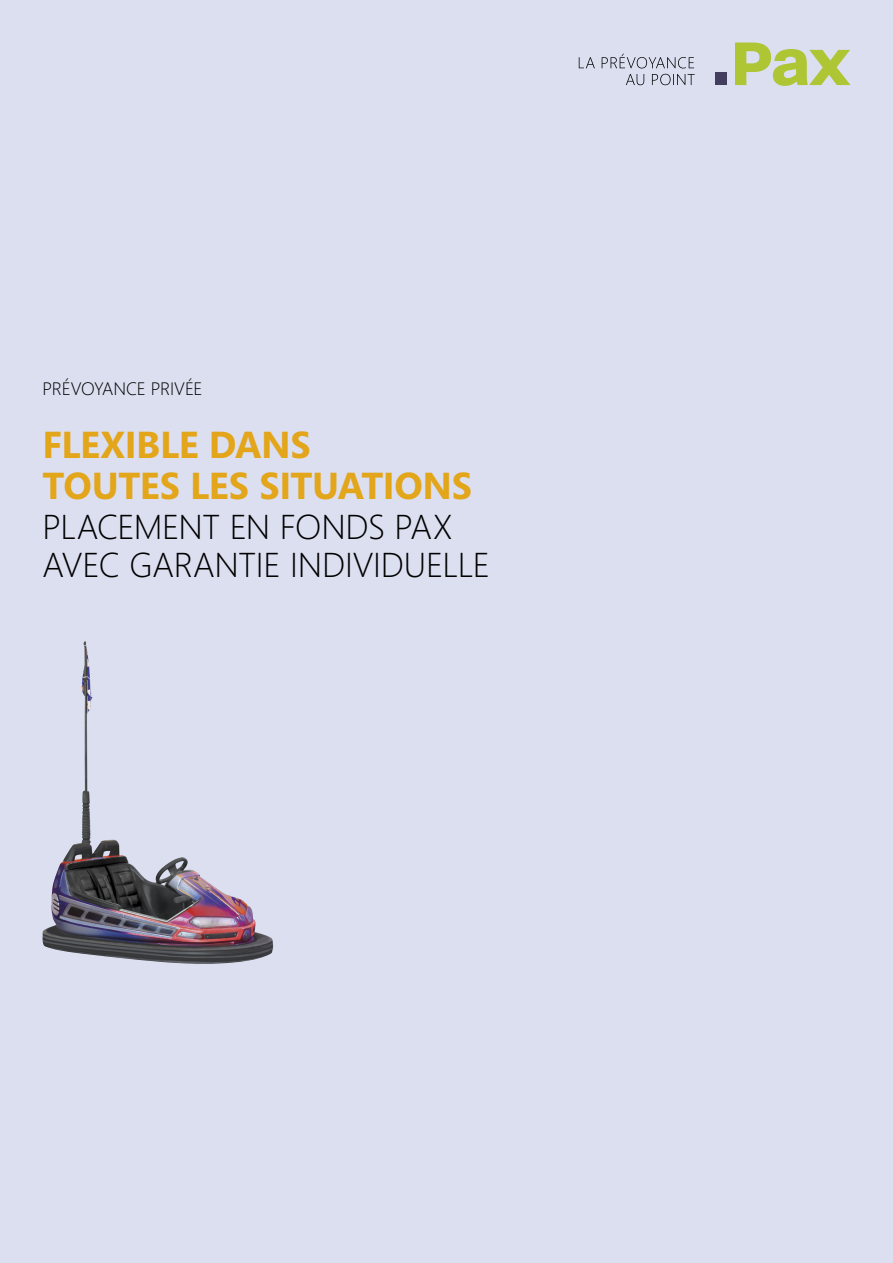
<style>
.page{position:relative;width:893px;height:1263px;background:#dbdff0}
.page>*{position:absolute;margin:0;border:0;box-sizing:border-box;transform-origin:0 0}
.t1{font:700 37.5px/40.5px "Segoe";letter-spacing:-.01em;color:#e3a51a}
.t2{font:300 34.5px/37.5px "Segoe";letter-spacing:-.01em;color:#000}
.t3{font:300 18px "Segoe";letter-spacing:-.015em;color:#000}
</style>
<div class="page">
<img style="left:42px;top:642px;width:231px;height:322px">
<svg style="left:735px;top:43px;width:115px;height:43px"></svg>
<div style="left:715px;top:73px;width:12px;height:12px;background:#433e5d"></div>
<svg style="left:626px;top:74px;width:69px;height:11px"></svg>
<svg style="left:579px;top:54px;width:115px;height:14px"></svg>
<p class="t3" style="left:43px;top:379px;width:162px">PRÉVOYANCE PRIVÉE</p>
<p class="t1" style="left:43px;top:423px;width:431px">FLEXIBLE DANS<br>TOUTES LES SITUATIONS</p>
<p class="t2" style="left:43px;top:509px;width:449px">PLACEMENT EN FONDS PAX<br>AVEC GARANTIE INDIVIDUELLE</p>
</div>
